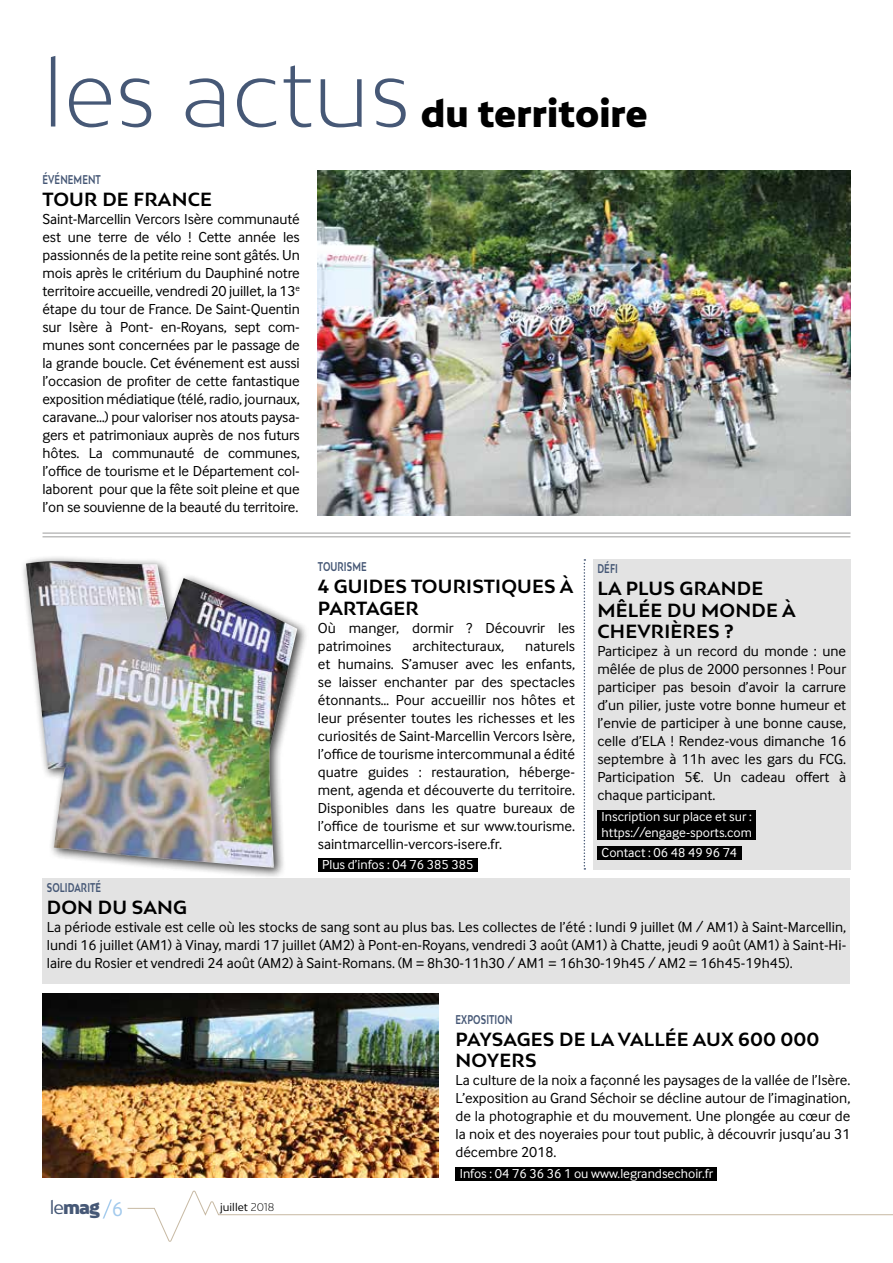
<style>
.page{position:relative;width:893px;height:1263px;background:#fff}
.page>*{position:absolute;margin:0;border:0;box-sizing:border-box;transform-origin:0 0}
.t1{font:300 90px "Bw Mitga";color:#465876}
.t2{font:900 36px "Bw Mitga";color:#000}
.t3{font:700 18px/21.6px "Bw Mitga";letter-spacing:.01em;color:#000}
.t4{font:900 18px "Bw Mitga";color:#465876}
.t5{font:15px/18px "Inter Face";color:#000;text-align:justify}
.t6{font:13.5px/16.2px "Inter Face";color:#fff}
.t7{font:700 12px "Bw Mitga";letter-spacing:.01em;color:#465876;scale:.71 1}
.t8{font:10.5px "Bw Mitga";color:#000}
.s1{font-weight:400}
.s2{font-family:"Inter Face";font-weight:400;font-size:21px;color:#a3caed}
.s3{font-weight:300}
</style>
<div class="page">
<svg style="left:127px;top:1190px;width:766px;height:52px"></svg>
<svg style="left:102px;top:1199px;width:10px;height:20px"></svg>
<img style="left:318px;top:170px;width:532px;height:345px">
<hr style="left:43px;top:533px;width:807px;height:1px;background:#9d9d9c">
<hr style="left:43px;top:536px;width:807px;height:1px;background:#9d9d9c">
<svg style="left:584px;top:559px;width:1px;height:311px"></svg>
<div style="left:43px;top:878px;width:807px;height:106px;background:#e3e3e3"></div>
<div style="left:593px;top:559px;width:257px;height:311px;background:#e3e3e3"></div>
<div style="left:597px;top:810px;width:159px;height:29px;background:#000"></div>
<div style="left:597px;top:846px;width:144px;height:14px;background:#000"></div>
<div style="left:455px;top:1167px;width:262px;height:13px;background:#000"></div>
<div style="left:318px;top:858px;width:160px;height:13px;background:#000"></div>
<img style="left:43px;top:993px;width:395px;height:185px">
<div style="left:20px;top:555px;width:289px;height:324px;background:#000;opacity:.75"></div>
<img style="left:26px;top:561px;width:271px;height:307px">
<h1 class="t1" style="left:43px;top:34px;width:370px">les actus</h1>
<h2 class="t2" style="left:421px;top:89px;width:229px">du territoire</h2>
<p class="t7" style="left:43px;top:172px;width:84px">ÉVÉNEMENT</p>
<p class="t3" style="left:43px;top:188px;width:171px">TOUR DE FRANCE</p>
<p class="t5" style="left:43px;top:210px;width:259px">Saint-Marcellin Vercors Isère communauté est une terre de vélo ! Cette année les passionnés de la petite reine sont gâtés. Un mois après le critérium du Dauphiné notre territoire accueille, vendredi 20 juillet, la 13<sup>e </sup>étape du tour de France. De Saint-Quentin sur Isère à Pont- en-Royans, sept com&shy;munes sont concernées par le passage de la grande boucle. Cet événement est aussi l’occasion de profiter de cette fantastique exposition médiatique (télé, radio, journaux, caravane…) pour valoriser nos atouts paysa&shy;gers et patrimoniaux auprès de nos futurs hôtes. La communauté de communes, l’office de tourisme et le Département col&shy;laborent pour que la fête soit pleine et que l’on se souvienne de la beauté du territoire.</p>
<p class="t7" style="left:318px;top:559px;width:70px">TOURISME</p>
<p class="t3" style="left:318px;top:575px;width:257px">4 GUIDES TOURISTIQUES À<br>PARTAGER</p>
<p class="t5" style="left:318px;top:618px;width:259px">Où manger, dormir ? Découvrir les patrimoines</p>
<p class="t5" style="left:318px;top:636px;width:259px;text-indent:207px">naturels et humains. S’amuser avec les enfants, se laisser enchanter par des spectacles étonnants… Pour accueillir nos hôtes et leur présenter toutes les richesses et les curiosités de Saint-Marcellin Vercors Isère, l’office de tourisme intercommunal a édité quatre guides : restauration, héberge&shy;ment, agenda et découverte du territoire.<br>Disponibles dans les quatre bureaux de l’office de tourisme et sur www.tourisme. saintmarcellin-vercors-isere.fr.</p>
<p class="t6" style="left:322px;top:856px;width:153px">Plus d’infos : 04 76 385 385</p>
<p class="t5" style="left:412px;top:636px;width:93px">architecturaux,</p>
<p class="t7" style="left:597px;top:561px;width:30px">DÉFI</p>
<p class="t3" style="left:597px;top:577px;width:200px">LA PLUS GRANDE<br>MÊLÉE DU MONDE À<br>CHEVRIÈRES ?</p>
<p class="t5" style="left:597px;top:642px;width:250px">Participez à un record du monde : une mêlée de plus de 2000 personnes ! Pour participer pas besoin d’avoir la carrure d’un pilier, juste votre bonne humeur et l’envie de participer à une bonne cause, celle d’ELA ! Rendez-vous dimanche 16 septembre à 11h avec les gars du FCG.<br>Participation 5€. Un cadeau offert à chaque participant.</p>
<p class="t6" style="left:602px;top:808px;width:152px">Inscription sur place et sur : https://engage-sports.com</p>
<p class="t6" style="left:602px;top:845px;width:137px">Contact : 06 48 49 96 74</p>
<p class="t7" style="left:47px;top:880px;width:78px">SOLIDARITÉ</p>
<p class="t3" style="left:47px;top:896px;width:142px">DON DU SANG</p>
<p class="t5" style="left:47px;top:918px;width:801px">La période estivale est celle où les stocks de sang sont au plus bas. Les collectes de l’été : lundi 9 juillet (M / AM1) à Saint-Marcellin, lundi 16 juillet (AM1) à Vinay, mardi 17 juillet (AM2) à Pont-en-Royans, vendredi 3 août (AM1) à Chatte, jeudi 9 août (AM1) à Saint-Hi&shy;laire du Rosier et vendredi 24 août (AM2) à Saint-Romans. (M = 8h30-11h30 / AM1 = 16h30-19h45 / AM2 = 16h45-19h45).</p>
<p class="t4" style="left:50px;top:1195px;width:75px"><span class="s1">le</span>mag <span class="s2">6</span></p>
<p class="t8" style="left:220px;top:1200px;width:56px">juillet <span class="s3">2018</span></p>
<p class="t7" style="left:455px;top:1012px;width:82px">EXPOSITION</p>
<p class="t3" style="left:456px;top:1028px;width:365px">PAYSAGES DE LA VALLÉE AUX 600 000<br>NOYERS</p>
<p class="t5" style="left:455px;top:1071px;width:396px">La culture de la noix a façonné les paysages de la vallée de l’Isère.<br>L’exposition au Grand Séchoir se décline autour de l’imagination, de la photographie et du mouvement. Une plongée au cœur de la noix et des noyeraies pour tout public, à découvrir jusqu’au 31 décembre 2018.</p>
<p class="t6" style="left:460px;top:1165px;width:255px">Infos : 04 76 36 36 1 ou www.legrandsechoir.fr</p>
</div>
